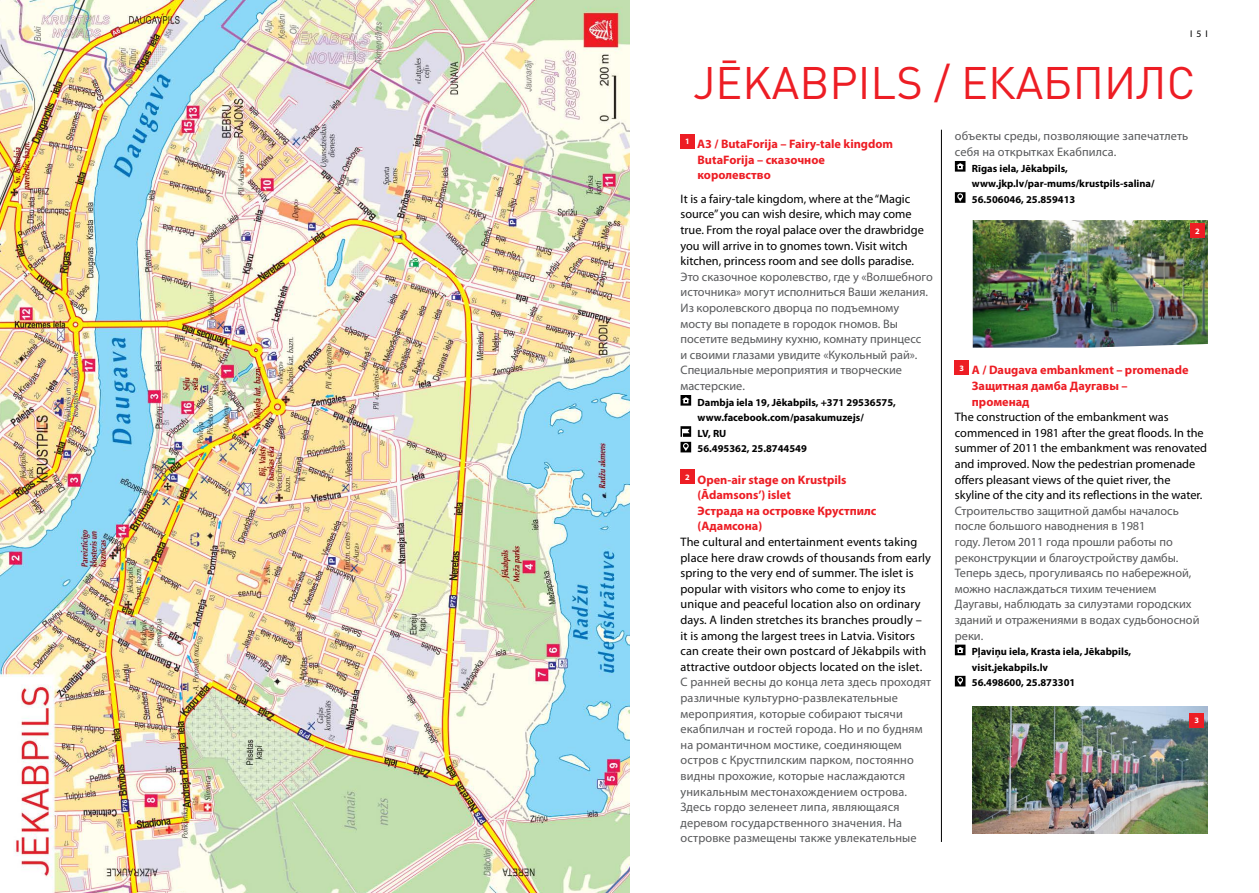
<style>
.page{position:relative;width:1259px;height:893px;background:#fff}
.page>*{position:absolute;margin:0;border:0;box-sizing:border-box;transform-origin:0 0}
.t1{font:45px "DIN Pro";color:#ed1d24}
.t2{font:12.3px/15.6px "Myriad Pro";color:#58595b}
.t3{font:12.3px/15.6px "Myriad Pro";color:#000}
.t4{font:700 12.3px/15.6px "Myriad Pro";color:#ed1d24}
.t5{font:700 10.5px/15.6px "Myriad Pro";color:#000}
.t6{font:9.75px "Myriad Pro";color:#000}
.t7{font:700 8.25px "Myriad Pro";color:#fff}
</style>
<div class="page">
<div style="left:680px;top:134px;width:14px;height:14px;background:#ed1d24"></div>
<svg style="left:680px;top:395px;width:11px;height:11px"></svg>
<svg style="left:680px;top:426px;width:11px;height:26px"></svg>
<div style="left:680px;top:470px;width:14px;height:14px;background:#ed1d24"></div>
<svg style="left:955px;top:161px;width:10px;height:11px"></svg>
<svg style="left:955px;top:192px;width:10px;height:11px"></svg>
<div style="left:955px;top:360px;width:14px;height:14px;background:#ed1d24"></div>
<svg style="left:955px;top:645px;width:10px;height:10px"></svg>
<svg style="left:955px;top:676px;width:10px;height:10px"></svg>
<img style="left:972px;top:706px;width:236px;height:128px">
<hr style="left:941px;top:130px;width:1px;height:712px;background:#000">
<img style="left:972px;top:220px;width:236px;height:128px">
<div style="left:1190px;top:224px;width:14px;height:14px;background:#ed1d24"></div>
<div style="left:1189px;top:713px;width:14px;height:14px;background:#ed1d24"></div>
<img style="left:0;top:0;width:629px;height:893px">
<p class="t6" style="left:1190px;top:28px;width:19px">I 5 I</p>
<h1 class="t1" style="left:693px;top:52px;width:504px">JĒKABPILS / ЕКАБПИЛС</h1>
<p class="t4" style="left:697px;top:136px;width:197px;text-indent:-12px"><sup>1</sup> A3 / ButaForija – Fairy-tale kingdom<br>ButaForija – сказочное королевство</p>
<p class="t3" style="left:680px;top:191px;width:245px">It is a fairy-tale kingdom, where at the “Magic source” you can wish desire, which may come true. From the royal palace over the drawbridge you will arrive in to gnomes town. Visit witch kitchen, princess room and see dolls paradise.</p>
<p class="t2" style="left:680px;top:269px;width:254px">Это сказочное королевство, где у «Волшебного источника» могут исполниться Ваши желания.<br>Из королевского дворца по подъемному мосту вы попадете в городок гномов. Вы посетите ведьмину кухню, комнату принцесс<br>и своими глазами увидите «Кукольный рай».<br>Специальные мероприятия и творческие мастерские.</p>
<p class="t5" style="left:697px;top:394px;width:200px">Dambja iela 19, Jēkabpils, +371 29536575, www.facebook.com/pasakumuzejs/<br>LV, RU<br>56.495362, 25.8744549</p>
<p class="t4" style="left:697px;top:471px;width:180px;text-indent:-12px"><sup>2</sup> Open-air stage on Krustpils (Ādamsons’) islet<br>Эстрада на островке Крустпилс (Адамсона)</p>
<p class="t3" style="left:680px;top:534px;width:252px">The cultural and entertainment events taking place here draw crowds of thousands from early spring to the very end of summer. The islet is popular with visitors who come to enjoy its unique and peaceful location also on ordinary days. A linden stretches its branches proudly – it is among the largest trees in Latvia. Visitors can create their own postcard of Jēkabpils with attractive outdoor objects located on the islet.</p>
<p class="t2" style="left:680px;top:674px;width:252px">С ранней весны до конца лета здесь проходят различные культурно-развлекательные мероприятия, которые собирают тысячи екабпилчан и гостей города. Но и по будням на романтичном мостике, соединяющем остров с Крустпилским парком, постоянно видны прохожие, которые наслаждаются уникальным местонахождением острова.<br>Здесь гордо зеленеет липа, являющаяся деревом государственного значения. На островке размещены также увлекательные</p>
<p class="t2" style="left:955px;top:128px;width:235px">объекты среды, позволяющие запечатлеть себя на открытках Екабпилса.</p>
<p class="t5" style="left:972px;top:160px;width:184px">Rīgas iela, Jēkabpils, www.jkp.lv/par-mums/krustpils-salina/<br>56.506046, 25.859413</p>
<p class="t7" style="left:1195px;top:226px;width:6px">2</p>
<p class="t4" style="left:972px;top:362px;width:218px;text-indent:-12px"><sup>3</sup> A / Daugava embankment – promenade<br>Защитная дамба Даугавы –<br>променад</p>
<p class="t3" style="left:955px;top:409px;width:254px">The construction of the embankment was commenced in 1981 after the great floods. In the summer of 2011 the embankment was renovated and improved. Now the pedestrian promenade offers pleasant views of the quiet river, the skyline of the city and its reflections in the water.</p>
<p class="t2" style="left:955px;top:503px;width:246px">Строительство защитной дамбы началось после большого наводнения в 1981<br>году. Летом 2011 года прошли работы по реконструкции и благоустройству дамбы.<br>Теперь здесь, прогуливаясь по набережной, можно наслаждаться тихим течением Даугавы, наблюдать за силуэтами городских зданий и отражениями в водах судьбоносной реки.</p>
<p class="t5" style="left:972px;top:644px;width:161px">Pļaviņu iela, Krasta iela, Jēkabpils, visit.jekabpils.lv<br>56.498600, 25.873301</p>
<p class="t7" style="left:1194px;top:715px;width:6px">3</p>
</div>
